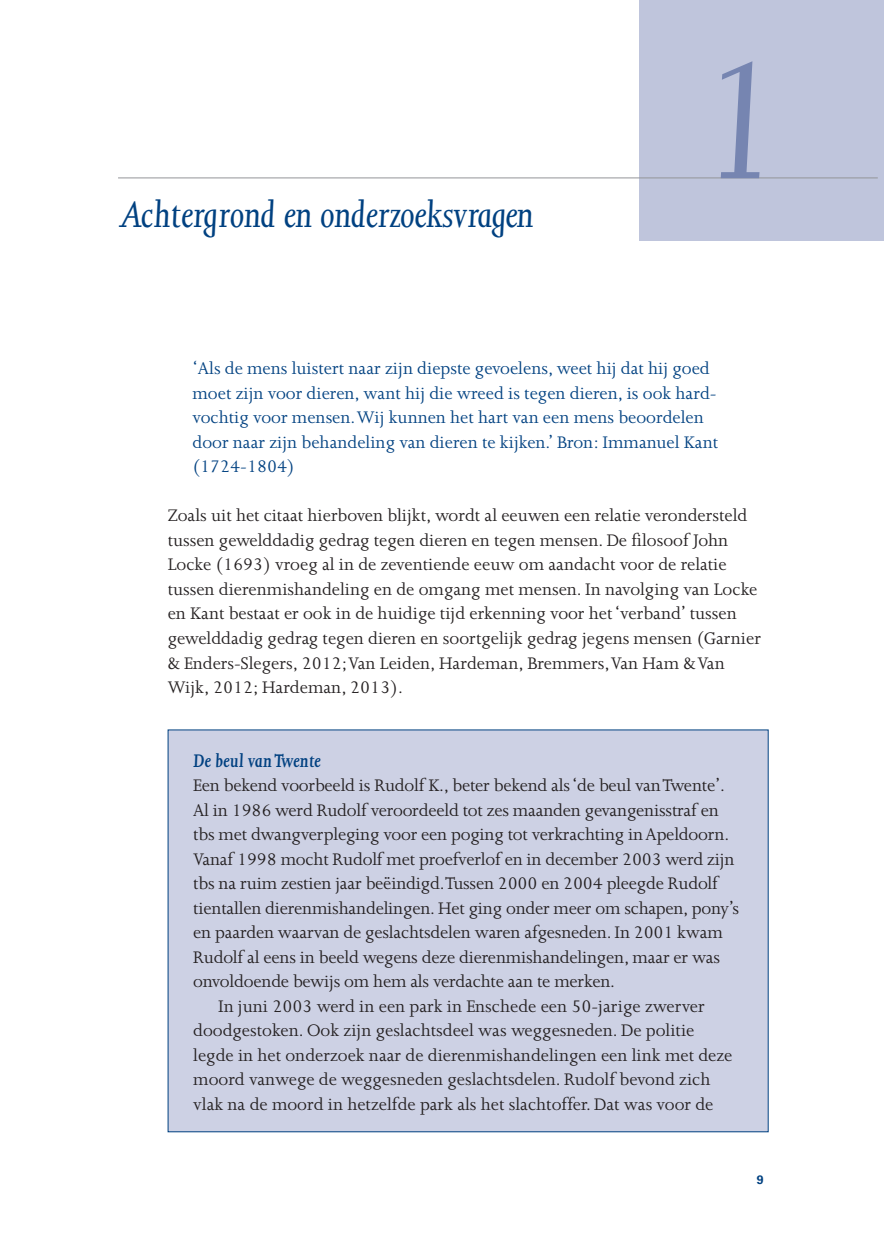
<style>
.page{position:relative;width:884px;height:1255px;background:#fff}
.page>*{position:absolute;margin:0;border:0;box-sizing:border-box;transform-origin:0 0}
.t1{font:italic 190.75px "Joanna";color:#7685b1}
.t2{font:italic 42px "Joanna";color:#014181}
.t3{font:italic 600 21px "Joanna";color:#014181}
.t4{font:19.25px/24.5px "Joanna";color:#231f20}
.t5{font:19.25px/24.5px "Joanna";color:#014181}
.t6{font:700 12.25px "Univers";color:#014181}
</style>
<div class="page">
<div style="left:639px;top:0;width:244px;height:240px;background:#bfc5dc"></div>
<hr style="left:118px;top:178px;width:759px;height:1px;background:#939598">
<div style="left:168px;top:730px;width:599px;height:401px;background:#cdd1e4"></div>
<h2 class="t2" style="left:120px;top:200px;width:415px">Achtergrond en onderzoeksvragen</h2>
<h1 class="t1" style="left:696px;top:53px;width:91px">1</h1>
<p class="t5" style="left:192px;top:358px;width:527px">‘Als de mens luistert naar zijn diepste gevoelens, weet hij dat hij goed moet zijn voor dieren, want hij die wreed is tegen dieren, is ook hard&shy;vochtig voor mensen. Wij kunnen het hart van een mens beoordelen door naar zijn behandeling van dieren te kijken.’ Bron: Immanuel Kant (1724-1804)</p>
<p class="t4" style="left:168px;top:505px;width:594px">Zoals uit het citaat hierboven blijkt, wordt al eeuwen een relatie verondersteld tussen gewelddadig gedrag tegen dieren en tegen mensen. De filosoof John Locke (1693) vroeg al in de zeventiende eeuw om aandacht voor de relatie tussen dierenmishandeling en de omgang met mensen. In navolging van Locke en Kant bestaat er ook in de huidige tijd erkenning voor het ‘verband’ tussen gewelddadig gedrag tegen dieren en soortgelijk gedrag jegens mensen (Garnier &amp; Enders-Slegers, 2012; Van Leiden, Hardeman, Bremmers, Van Ham &amp; Van Wijk, 2012; Hardeman, 2013).</p>
<p class="t3" style="left:193px;top:752px;width:129px">De beul van Twente</p>
<p class="t4" style="left:193px;top:774px;width:533px">Een bekend voorbeeld is Rudolf K., beter bekend als ‘de beul van Twente’.</p>
<p class="t4" style="left:193px;top:799px;width:527px">Al in 1986 werd Rudolf veroordeeld tot zes maanden gevangenisstraf en</p>
<p class="t4" style="left:193px;top:823px;width:537px">tbs met dwangverpleging voor een poging tot verkrachting in Apeldoorn.</p>
<p class="t4" style="left:193px;top:848px;width:542px">Vanaf 1998 mocht Rudolf met proefverlof en in december 2003 werd zijn</p>
<p class="t4" style="left:193px;top:872px;width:526px">tbs na ruim zestien jaar beëindigd. Tussen 2000 en 2004 pleegde Rudolf</p>
<p class="t4" style="left:193px;top:897px;width:547px">tientallen dierenmishandelingen. Het ging onder meer om schapen, pony’s</p>
<p class="t4" style="left:193px;top:921px;width:531px">en paarden waarvan de geslachtsdelen waren afgesneden. In 2001 kwam</p>
<p class="t4" style="left:193px;top:946px;width:528px">Rudolf al eens in beeld wegens deze dierenmishandelingen, maar er was</p>
<p class="t4" style="left:193px;top:970px;width:423px">onvoldoende bewijs om hem als verdachte aan te merken.</p>
<p class="t4" style="left:218px;top:995px;width:488px">In juni 2003 werd in een park in Enschede een 50-jarige zwerver</p>
<p class="t4" style="left:193px;top:1019px;width:502px">doodgestoken. Ook zijn geslachtsdeel was weggesneden. De politie</p>
<p class="t4" style="left:193px;top:1044px;width:540px">legde in het onderzoek naar de dierenmishandelingen een link met deze</p>
<p class="t4" style="left:193px;top:1068px;width:518px">moord vanwege de weggesneden geslachtsdelen. Rudolf bevond zich</p>
<p class="t4" style="left:193px;top:1093px;width:521px">vlak na de moord in hetzelfde park als het slachtoffer. Dat was voor de</p>
<p class="t6" style="left:756px;top:1175px;width:8px">9</p>
</div>
